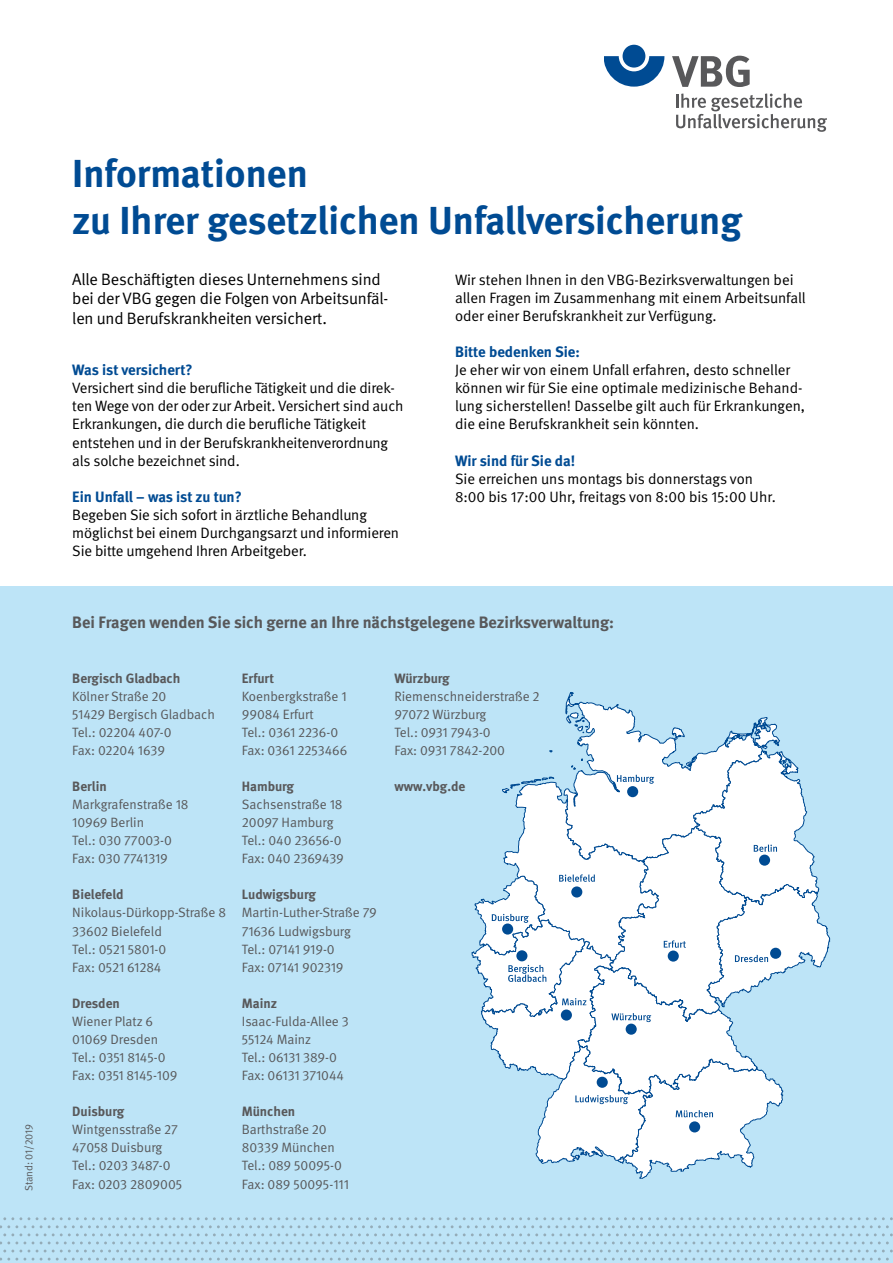
<style>
.page{position:relative;width:893px;height:1263px;background:#fff}
.page>*{position:absolute;margin:0;border:0;box-sizing:border-box;transform-origin:0 0}
._24pt_Überschrift{font:700 39px "DGUV Meta";color:#004b93}
.t1{font:16.5px/19.8px "DGUV Meta";letter-spacing:-.01em;color:#000}
.t2{font:700 16.5px "DGUV Meta";color:#58585a}
.t3{font:15px/18px "DGUV Meta";letter-spacing:-.01em;color:#000}
.t4{font:700 15px "DGUV Meta";letter-spacing:-.005em;color:#004b93}
.t5{font:13.5px "DGUV Meta";color:#58585a}
.t6{font:700 13.5px "DGUV Meta";color:#58585a}
.t7{font:13.5px "DGUV Meta";letter-spacing:-.02em;color:#58585a}
.t8{font:10.5px "DGUV Meta";color:#58585a}
</style>
<div class="page">
<div style="left:0;top:587px;width:893px;height:676px;background:#bde4f7"></div>
<svg style="left:0;top:1217px;width:893px;height:43px"></svg>
<svg style="left:604px;top:56px;width:60px;height:31px"></svg>
<div style="left:623px;top:45px;width:22px;height:23px;background:#004b93;border-radius:50%"></div>
<svg style="left:672px;top:56px;width:78px;height:31px"></svg>
<svg style="left:676px;top:93px;width:151px;height:39px"></svg>
<svg style="left:471px;top:692px;width:360px;height:486px"></svg>
<p class="t8" style="left:23px;top:1191px;width:69px;rotate:-90deg">Stand: 01/2019</p>
<p class="_24pt_Überschrift" style="left:72px;top:150px;width:237px">Informationen</p>
<p class="_24pt_Überschrift" style="left:72px;top:197px;width:671px">zu Ihrer gesetzlichen Unfallversicherung</p>
<p class="t1" style="left:72px;top:269px;width:318px">Alle Beschäftigten dieses Unternehmens sind bei der VBG gegen die Folgen von Arbeitsunfäl&shy;len und Berufskrankheiten versichert.</p>
<p class="t4" style="left:72px;top:361px;width:122px">Was ist versichert?</p>
<p class="t3" style="left:72px;top:379px;width:333px">Versichert sind die berufliche Tätigkeit und die direk&shy;ten Wege von der oder zur Arbeit. Versichert sind auch Erkrankungen, die durch die berufliche Tätigkeit entstehen und in der Berufskrankheitenverordnung als solche bezeichnet sind.</p>
<p class="t4" style="left:72px;top:488px;width:171px">Ein Unfall – was ist zu tun?</p>
<p class="t3" style="left:72px;top:506px;width:328px">Begeben Sie sich sofort in ärztliche Behandlung möglichst bei einem Durchgangsarzt und informieren<br>Sie bitte umgehend Ihren Arbeitgeber.</p>
<p class="t3" style="left:455px;top:271px;width:352px">Wir stehen Ihnen in den VBG-Bezirksverwaltungen bei allen Fragen im Zusammenhang mit einem Arbeitsunfall oder einer Berufskrankheit zur Verfügung.</p>
<p class="t4" style="left:455px;top:343px;width:126px">Bitte bedenken Sie:</p>
<p class="t3" style="left:455px;top:361px;width:352px">Je eher wir von einem Unfall erfahren, desto schneller können wir für Sie eine optimale medizinische Behand&shy;lung sicherstellen! Dasselbe gilt auch für Erkrankungen, die eine Berufskrankheit sein könnten.</p>
<p class="t4" style="left:455px;top:451px;width:122px">Wir sind für Sie da!</p>
<p class="t3" style="left:455px;top:470px;width:322px">Sie erreichen uns montags bis donnerstags von<br>8:00 bis 17:00 Uhr, freitags von 8:00 bis 15:00 Uhr.</p>
<p class="t2" style="left:72px;top:612px;width:543px">Bei Fragen wenden Sie sich gerne an Ihre nächstgelegene Bezirksverwaltung:</p>
<p class="t6" style="left:72px;top:670px;width:110px">Bergisch Gladbach</p>
<p class="t5" style="left:72px;top:688px;width:96px">Kölner Straße 20</p>
<p class="t5" style="left:72px;top:706px;width:144px">51429 Bergisch Gladbach</p>
<p class="t5" style="left:72px;top:724px;width:101px">Tel.: 02204 407-0</p>
<p class="t5" style="left:72px;top:742px;width:94px">Fax: 02204 1639</p>
<p class="t6" style="left:72px;top:778px;width:36px">Berlin</p>
<p class="t5" style="left:72px;top:796px;width:118px">Markgrafenstraße 18</p>
<p class="t5" style="left:72px;top:815px;width:73px">10969 Berlin</p>
<p class="t5" style="left:72px;top:833px;width:101px">Tel.: 030 77003-0</p>
<p class="t5" style="left:72px;top:851px;width:97px">Fax: 030 7741319</p>
<p class="t6" style="left:72px;top:887px;width:53px">Bielefeld</p>
<p class="t5" style="left:72px;top:905px;width:155px">Nikolaus-Dürkopp-Straße 8</p>
<p class="t5" style="left:72px;top:923px;width:91px">33602 Bielefeld</p>
<p class="t5" style="left:72px;top:941px;width:96px">Tel.: 0521 5801-0</p>
<p class="t5" style="left:72px;top:959px;width:91px">Fax: 0521 61284</p>
<p class="t6" style="left:72px;top:995px;width:49px">Dresden</p>
<p class="t5" style="left:72px;top:1013px;width:82px">Wiener Platz 6</p>
<p class="t5" style="left:72px;top:1031px;width:87px">01069 Dresden</p>
<p class="t5" style="left:72px;top:1049px;width:95px">Tel.: 0351 8145-0</p>
<p class="t5" style="left:72px;top:1067px;width:107px">Fax: 0351 8145-109</p>
<p class="t6" style="left:72px;top:1103px;width:53px">Duisburg</p>
<p class="t5" style="left:72px;top:1122px;width:107px">Wintgensstraße 27</p>
<p class="t5" style="left:72px;top:1140px;width:92px">47058 Duisburg</p>
<p class="t5" style="left:72px;top:1158px;width:100px">Tel.: 0203 3487-0</p>
<p class="t5" style="left:72px;top:1176px;width:111px">Fax: 0203 2809005</p>
<p class="t6" style="left:242px;top:670px;width:34px">Erfurt</p>
<p class="t5" style="left:242px;top:688px;width:106px">Koenbergkstraße 1</p>
<p class="t5" style="left:242px;top:706px;width:73px">99084 Erfurt</p>
<p class="t5" style="left:242px;top:724px;width:98px">Tel.: 0361 2236-0</p>
<p class="t5" style="left:242px;top:742px;width:107px">Fax: 0361 2253466</p>
<p class="t6" style="left:242px;top:778px;width:54px">Hamburg</p>
<p class="t5" style="left:242px;top:796px;width:102px">Sachsenstraße 18</p>
<p class="t5" style="left:242px;top:815px;width:93px">20097 Hamburg</p>
<p class="t5" style="left:242px;top:833px;width:101px">Tel.: 040 23656-0</p>
<p class="t5" style="left:242px;top:851px;width:104px">Fax: 040 2369439</p>
<p class="t6" style="left:242px;top:887px;width:76px">Ludwigsburg</p>
<p class="t5" style="left:242px;top:905px;width:137px">Martin-Luther-Straße 79</p>
<p class="t5" style="left:242px;top:923px;width:111px">71636 Ludwigsburg</p>
<p class="t5" style="left:242px;top:941px;width:94px">Tel.: 07141 919-0</p>
<p class="t5" style="left:242px;top:959px;width:103px">Fax: 07141 902319</p>
<p class="t6" style="left:242px;top:995px;width:37px">Mainz</p>
<p class="t5" style="left:242px;top:1013px;width:108px">Isaac-Fulda-Allee 3</p>
<p class="t5" style="left:242px;top:1031px;width:71px">55124 Mainz</p>
<p class="t5" style="left:242px;top:1049px;width:97px">Tel.: 06131 389-0</p>
<p class="t5" style="left:242px;top:1067px;width:104px">Fax: 06131 371044</p>
<p class="t6" style="left:242px;top:1103px;width:55px">München</p>
<p class="t5" style="left:242px;top:1122px;width:86px">Barthstraße 20</p>
<p class="t5" style="left:242px;top:1140px;width:94px">80339 München</p>
<p class="t5" style="left:242px;top:1158px;width:102px">Tel.: 089 50095-0</p>
<p class="t5" style="left:242px;top:1176px;width:109px">Fax: 089 50095-111</p>
<p class="t6" style="left:394px;top:670px;width:57px">Würzburg</p>
<p class="t5" style="left:394px;top:688px;width:147px">Riemenschneiderstraße 2</p>
<p class="t5" style="left:394px;top:706px;width:94px">97072 Würzburg</p>
<p class="t7" style="left:394px;top:724px;width:98px">Tel.: 0931 7943-0</p>
<p class="t5" style="left:394px;top:742px;width:112px">Fax: 0931 7842-200</p>
<p class="t6" style="left:394px;top:778px;width:72px">www.vbg.de</p>
</div>
